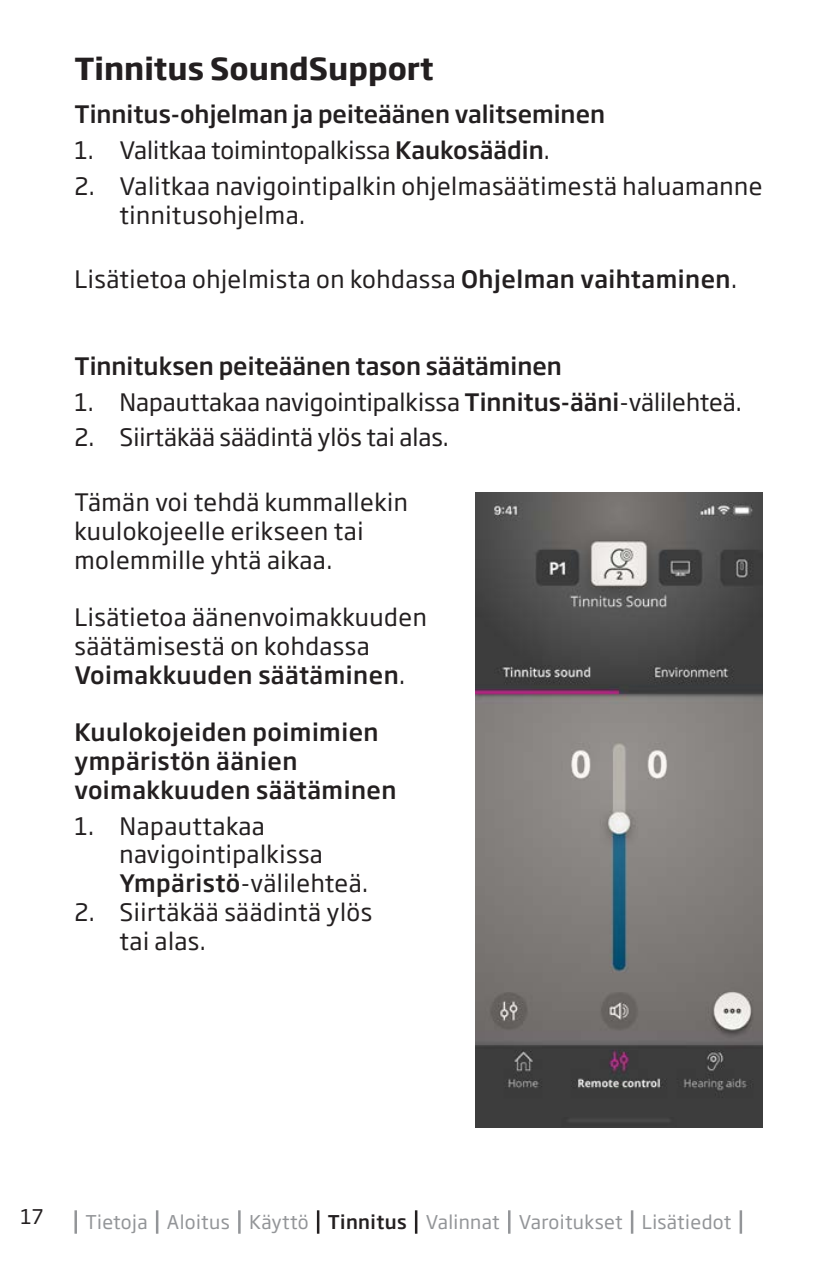
<style>
.page{position:relative;width:837px;height:1262px;background:#fff}
.page>*{position:absolute;margin:0;border:0;box-sizing:border-box;transform-origin:0 0}
.t1{font:700 30px "Soho Gothic Pro";color:#231f20}
.t2{font:23.75px/28.8px "Soho Gothic Pro";letter-spacing:.02em;color:#231f20}
.t3{font:23.75px "Soho Gothic Pro";color:#231f20}
.t4{font:500 23.75px "Soho Gothic Pro";color:#231f20}
.t5{font:500 23.75px/28.8px "Soho Gothic Pro";letter-spacing:.02em;color:#231f20}
.t6{font:20px "Soho Gothic Pro";color:#231f20}
.t7{font:18.75px "Soho Gothic Pro";letter-spacing:.02em;color:#939598}
.s1{font-weight:500}
.s2{font-weight:500;color:#231f20}
</style>
<div class="page">
<img style="left:475px;top:493px;width:287px;height:634px">
<hr style="left:74px;top:1210px;width:3px;height:23px;background:#939598">
<hr style="left:156px;top:1210px;width:2px;height:23px;background:#939598">
<hr style="left:238px;top:1210px;width:2px;height:23px;background:#939598">
<hr style="left:317px;top:1210px;width:2px;height:23px;background:#231f20">
<hr style="left:415px;top:1210px;width:2px;height:23px;background:#231f20">
<hr style="left:508px;top:1210px;width:2px;height:23px;background:#939598">
<hr style="left:630px;top:1210px;width:3px;height:23px;background:#939598">
<hr style="left:739px;top:1210px;width:2px;height:23px;background:#939598">
<p class="t1" style="left:74px;top:45px;width:360px">Tinnitus SoundSupport</p>
<p class="t4" style="left:74px;top:96px;width:532px">Tinnitus-ohjelman ja peiteäänen valitseminen</p>
<p class="t3" style="left:74px;top:132px;width:476px">1. Valitkaa toimintopalkissa <span class="s1">Kaukosäädin</span>.</p>
<p class="t2" style="left:119px;top:171px;width:644px;text-indent:-45px">2. Valitkaa navigointipalkin ohjelmasäätimestä haluamanne tinnitusohjelma.</p>
<p class="t2" style="left:74px;top:264px;width:664px">Lisätietoa ohjelmista on kohdassa <span class="s1">Ohjelman vaihtaminen</span>.</p>
<p class="t4" style="left:74px;top:347px;width:489px">Tinnituksen peiteäänen tason säätäminen</p>
<p class="t3" style="left:74px;top:383px;width:668px">1. Napauttakaa navigointipalkissa <span class="s1">Tinnitus-ääni</span>-välilehteä.</p>
<p class="t3" style="left:74px;top:419px;width:376px">2. Siirtäkää säädintä ylös tai alas.</p>
<p class="t2" style="left:74px;top:486px;width:335px">Tämän voi tehdä kummallekin kuulokojeelle erikseen tai molemmille yhtä aikaa.</p>
<p class="t2" style="left:74px;top:601px;width:354px">Lisätietoa äänenvoimakkuuden säätämisestä on kohdassa<br><span class="s1">Voimakkuuden säätäminen</span>.</p>
<p class="t5" style="left:74px;top:716px;width:323px">Kuulokojeiden poimimien ympäristön äänien voimakkuuden säätäminen</p>
<p class="t2" style="left:119px;top:810px;width:250px;text-indent:-45px">1. Napauttakaa navigointipalkissa<br><span class="s1">Ympäristö</span>-välilehteä.</p>
<p class="t2" style="left:119px;top:896px;width:254px;text-indent:-45px">2. Siirtäkää säädintä ylös tai alas.</p>
<p class="t6" style="left:21px;top:1201px;width:24px">17</p>
<p class="t7" style="left:85px;top:1207px;width:647px">Tietoja Aloitus Käyttö <span class="s2">Tinnitus</span> Valinnat Varoitukset Lisätiedot</p>
</div>
